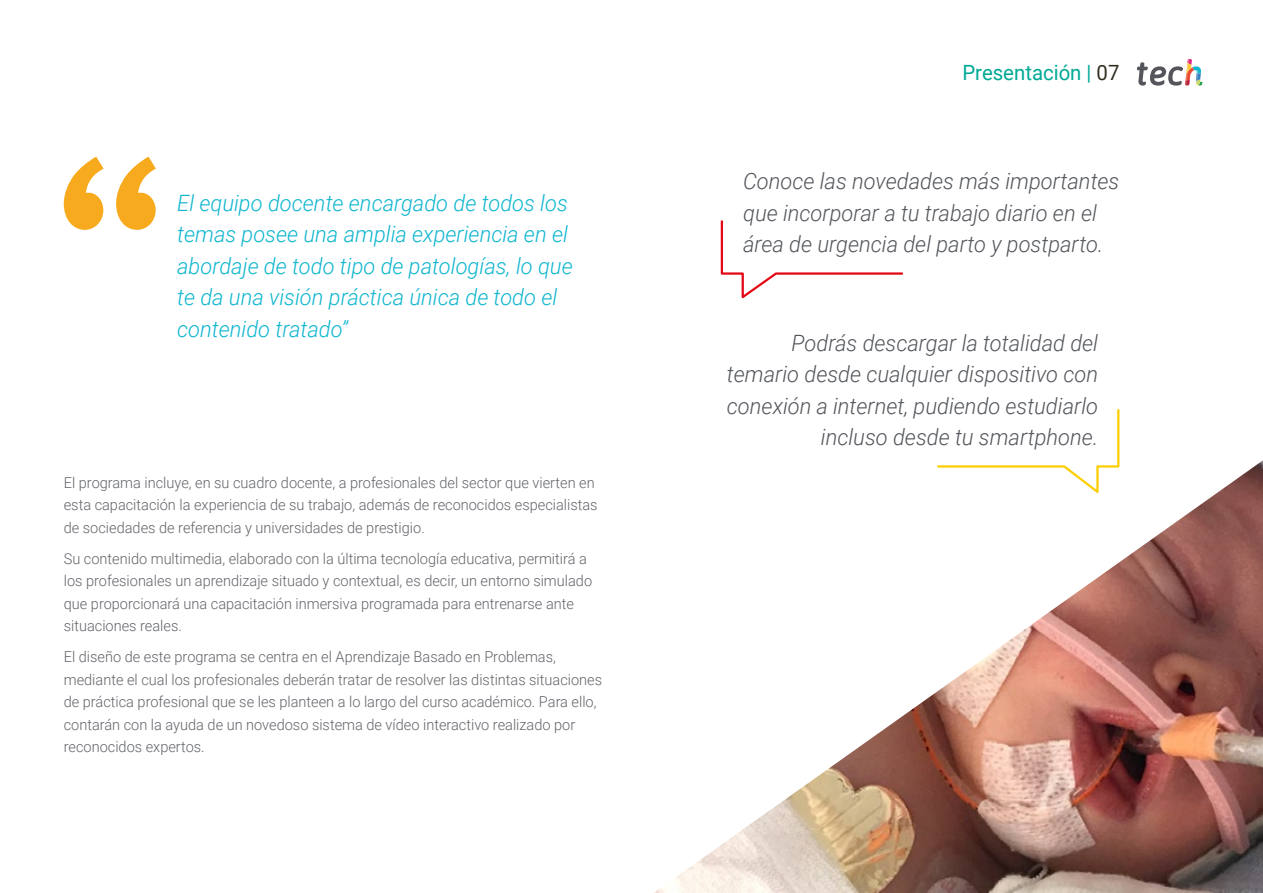
<style>
.page{position:relative;width:1263px;height:893px;background:#fff}
.page>*{position:absolute;margin:0;border:0;box-sizing:border-box;transform-origin:0 0}
.t1{font:italic 300 22.5px/31.5px "Roboto";color:#52555b;text-align:right}
.t2{font:italic 300 22.5px/31.5px "Roboto";color:#0fb6cf}
.t3{font:21px "Roboto";color:#00a996}
.t4{font:300 15px/22.5px "Roboto";color:#61646a}
.s1{color:#312e20}
</style>
<div class="page">
<svg style="left:64px;top:157px;width:92px;height:73px"></svg>
<svg style="left:1117px;top:409px;width:3px;height:51px"></svg>
<svg style="left:720px;top:220px;width:183px;height:79px"></svg>
<svg style="left:1137px;top:59px;width:65px;height:27px"></svg>
<img style="left:654px;top:460px;width:609px;height:433px">
<h1 class="t2" style="left:177px;top:186px;width:397px">El equipo docente encargado de todos los temas posee una amplia experiencia en el abordaje de todo tipo de patologías, lo que te da una visión práctica única de todo el contenido tratado”</h1>
<p class="t4" style="left:64px;top:470px;width:535px">El programa incluye, en su cuadro docente, a profesionales del sector que vierten en esta capacitación la experiencia de su trabajo, además de reconocidos especialistas de sociedades de referencia y universidades de prestigio.</p>
<p class="t4" style="left:64px;top:546px;width:530px">Su contenido multimedia, elaborado con la última tecnología educativa, permitirá a los profesionales un aprendizaje situado y contextual, es decir, un entorno simulado que proporcionará una capacitación inmersiva programada para entrenarse ante situaciones reales.</p>
<p class="t4" style="left:64px;top:645px;width:540px">El diseño de este programa se centra en el Aprendizaje Basado en Problemas, mediante el cual los profesionales deberán tratar de resolver las distintas situaciones de práctica profesional que se les planteen a lo largo del curso académico. Para ello, contarán con la ayuda de un novedoso sistema de vídeo interactivo realizado por reconocidos expertos.</p>
<h2 class="t3" style="left:962px;top:57px;width:159px">Presentación | <span class="s1">07</span></h2>
<h1 class="t1" style="left:743px;top:164px;width:378px;text-align:left">Conoce las novedades más importantes que incorporar a tu trabajo diario en el área de urgencia del parto y postparto.</h1>
<h1 class="t1" style="left:727px;top:326px;width:373px">Podrás descargar la totalidad del temario desde cualquier dispositivo con conexión a internet, pudiendo estudiarlo incluso desde tu smartphone.</h1>
</div>
